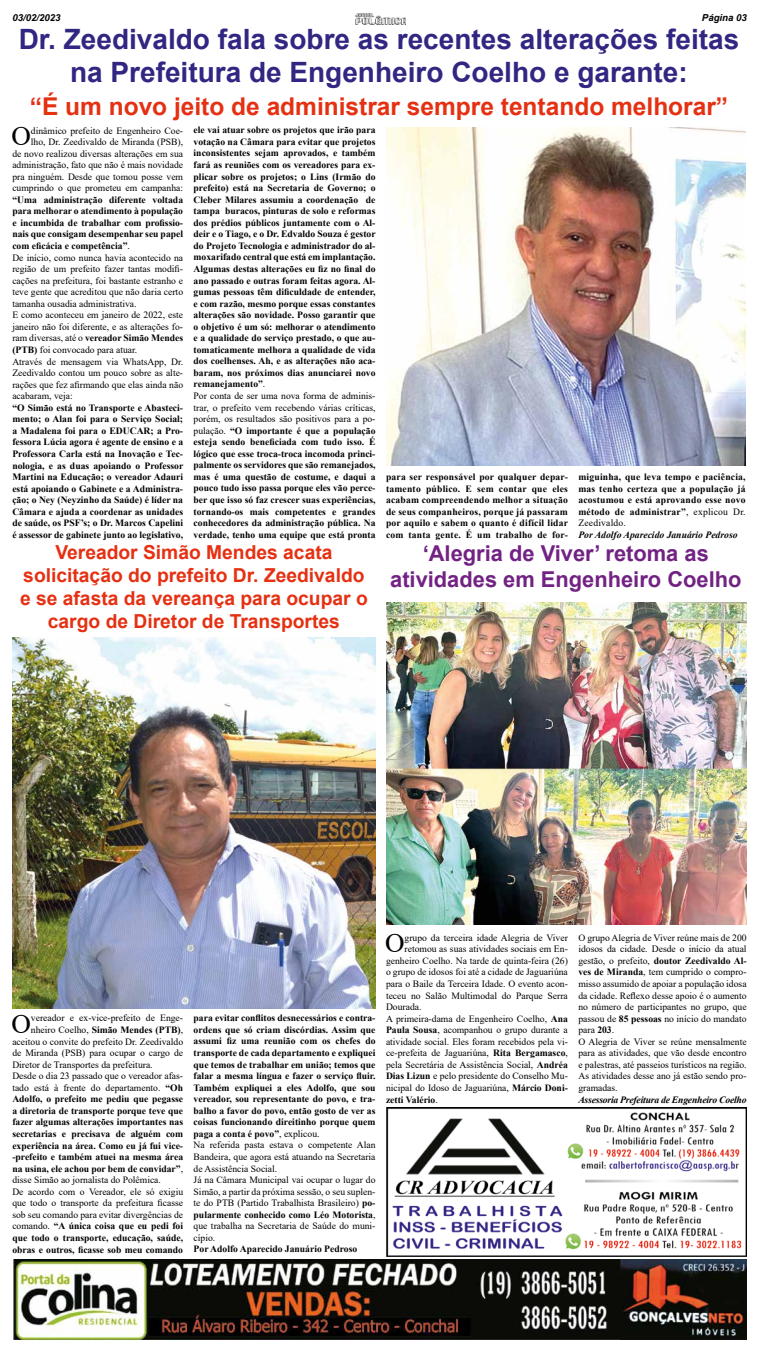
<style>
.page{position:relative;width:759px;height:1352px;background:#fff}
.page>*{position:absolute;margin:0;border:0;box-sizing:border-box;transform-origin:0 0}
.t1{font:700 28px/33.6px "Arial";color:#312783;text-align:center}
.t2{font:27.04px "Times New Roman";color:#000}
.t3{font:700 24.5px "Arial";color:#e53012}
.t4{font:700 21.88px/26.2px "Arial";color:#722283;text-align:center}
.t5{font:700 19.25px/23.1px "Arial";color:#e53012;text-align:center}
.t6{font:700 9.62px/11.5px "Times New Roman";color:#000;text-align:justify}
.t7{font:9.62px/11.5px "Times New Roman";color:#000}
.t8{font:italic 700 9.62px "Times New Roman";letter-spacing:-.02em;color:#000}
.t9{font:italic 700 9.62px "Times New Roman";color:#000}
.t10{font:italic 700 9.62px "Arial";color:#000}
.s1{font-weight:700}
.s2{font-weight:400}
</style>
<div class="page">
<img style="left:356px;top:14px;width:49px;height:10px">
<img style="left:13px;top:1260px;width:734px;height:79px">
<img style="left:386px;top:1107px;width:361px;height:149px">
<img style="left:12px;top:637px;width:363px;height:371px">
<img style="left:386px;top:127px;width:360px;height:339px">
<img style="left:386px;top:602px;width:361px;height:323px">
<p class="t10" style="left:12px;top:11px;width:50px">03/02/2023</p>
<p class="t10" style="left:702px;top:11px;width:46px">Página 03</p>
<h1 class="t1" style="left:19px;top:22px;width:722px">Dr. Zeedivaldo fala sobre as recentes alterações feitas na Prefeitura de Engenheiro Coelho e garante:</h1>
<h3 class="t3" style="left:30px;top:89px;width:700px">“É um novo jeito de administrar sempre tentando melhorar”</h3>
<h2 class="t2" style="left:11px;top:117px;width:21px">O</h2>
<p class="t7" style="left:12px;top:124px;width:172px;text-align:right">dinâmico prefeito de Engenheiro Coe-<br>lho, Dr. Zeedivaldo de Miranda (PSB),<br>de novo realizou diversas alterações em sua administração, fato que não é mais novidade pra ninguém. Desde que tomou posse vem cumprindo o que prometeu em campanha:</p>
<p class="t7" style="left:12px;top:193px;width:172px"><span class="s1">“Uma administração diferente voltada para melhorar o atendimento à população e incumbida de trabalhar com profissio&shy;nais que consigam desempenhar seu papel com eficácia e competência”</span>.<br>De início, como nunca havia acontecido na região de um prefeito fazer tantas modifi&shy;cações na prefeitura, foi bastante estranho e teve gente que acreditou que não daria certo tamanha ousadia administrativa.<br>E como aconteceu em janeiro de 2022, este janeiro não foi diferente, e as alterações fo&shy;ram diversas, até o <span class="s1">vereador Simão Mendes (PTB)</span> foi convocado para atuar.<br>Através de mensagem via WhatsApp, Dr.<br>Zeedivaldo contou um pouco sobre as alte&shy;rações que fez afirmando que elas ainda não acabaram, veja:</p>
<p class="t6" style="left:12px;top:401px;width:172px">“O Simão está no Transporte e Abasteci&shy;mento; o Alan foi para o Serviço Social; a Madalena foi para o EDUCAR; a Pro&shy;fessora Lúcia agora é agente de ensino e a Professora Carla está na Inovação e Tec&shy;nologia, e as duas apoiando o Professor Martini na Educação; o vereador Adauri está apoiando o Gabinete e a Administra&shy;ção; o Ney (Neyzinho da Saúde) é líder na Câmara e ajuda a coordenar as unidades de saúde, os PSF’s; o Dr. Marcos Capelini é assessor de gabinete junto ao legislativo,</p>
<p class="t6" style="left:194px;top:124px;width:184px;text-align:left">ele vai atuar sobre os projetos que irão para votação na Câmara para evitar que projetos inconsistentes sejam aprovados, e também fará as reuniões com os vereadores para ex&shy;plicar sobre os projetos; o Lins (Irmão do prefeito) está na Secretaria de Governo; o Cleber Milares assumiu a coordenação de tampa buracos, pinturas de solo e reformas dos prédios públicos juntamente com o Al&shy;deir e o Tiago, e o Dr. Edvaldo Souza é gestor do Projeto Tecnologia e administrador do al&shy;moxarifado central que está em implantação.<br>Algumas destas alterações eu fiz no final do ano passado e outras foram feitas agora. Al&shy;gumas pessoas têm dificuldade de entender, e com razão, mesmo porque essas constantes alterações são novidade. Posso garantir que o objetivo é um só: melhorar o atendimento e a qualidade do serviço prestado, o que au&shy;tomaticamente melhora a qualidade de vida dos coelhenses. Ah, e as alterações não aca&shy;baram, nos próximos dias anunciarei novo remanejamento”<span class="s2">.<br>Por conta de ser uma nova forma de adminis&shy;trar, o prefeito vem recebendo várias críticas, porém, os resultados são positivos para a po&shy;pulação.</span> “O importante é que a população esteja sendo beneficiada com tudo isso. É lógico que esse troca-troca incomoda princi&shy;palmente os servidores que são remanejados, mas é uma questão de costume, e daqui a pouco tudo isso passa porque eles vão perce&shy;ber que isso só faz crescer suas experiências, tornando-os mais competentes e grandes conhecedores da administração pública. Na verdade, tenho uma equipe que está pronta</p>
<p class="t6" style="left:386px;top:471px;width:184px">para ser responsável por qualquer depar&shy;tamento público. E sem contar que eles acabam compreendendo melhor a situação de seus companheiros, porque já passaram por aquilo e sabem o quanto é difícil lidar com tanta gente. É um trabalho de for-</p>
<p class="t6" style="left:578px;top:471px;width:169px">miguinha, que leva tempo e paciência, mas tenho certeza que a população já acostumou e está aprovando esse novo método de administrar”<span class="s2">, explicou Dr.<br>Zeedivaldo.</span></p>
<p class="t9" style="left:578px;top:528px;width:161px">Por Adolfo Aparecido Januário Pedroso</p>
<h3 class="t5" style="left:20px;top:541px;width:349px">Vereador Simão Mendes acata solicitação do prefeito Dr. Zeedivaldo e se afasta da vereança para ocupar o cargo de Diretor de Transportes</h3>
<h3 class="t4" style="left:390px;top:540px;width:353px">‘Alegria de Viver’ retoma as atividades em Engenheiro Coelho</h3>
<h2 class="t2" style="left:11px;top:1005px;width:21px">O</h2>
<p class="t7" style="left:31px;top:1012px;width:154px">vereador e ex-vice-prefeito de Enge-</p>
<p class="t6" style="left:31px;top:1024px;width:154px"><span class="s2">nheiro Coelho,</span> Simão Mendes (PTB)<span class="s2">,</span></p>
<p class="t7" style="left:12px;top:1035px;width:172px">aceitou o convite do prefeito Dr. Zeedivaldo</p>
<p class="t7" style="left:12px;top:1047px;width:172px">de Miranda (PSB) para ocupar o cargo de</p>
<p class="t7" style="left:12px;top:1058px;width:142px">Diretor de Transportes da prefeitura.</p>
<p class="t7" style="left:12px;top:1070px;width:172px">Desde o dia 23 passado que o vereador afas-</p>
<p class="t7" style="left:12px;top:1081px;width:172px">tado está à frente do departamento. <span class="s1">“Oh</span></p>
<p class="t6" style="left:12px;top:1093px;width:172px">Adolfo, o prefeito me pediu que pegasse</p>
<p class="t6" style="left:12px;top:1104px;width:172px">a diretoria de transporte porque teve que</p>
<p class="t6" style="left:12px;top:1116px;width:172px">fazer algumas alterações importantes nas</p>
<p class="t6" style="left:12px;top:1128px;width:172px">secretarias e precisava de alguém com</p>
<p class="t6" style="left:12px;top:1139px;width:172px">experiência na área. Como eu já fui vice-</p>
<p class="t6" style="left:12px;top:1151px;width:172px">-prefeito e também atuei na mesma área</p>
<p class="t6" style="left:12px;top:1162px;width:172px">na usina, ele achou por bem de convidar”<span class="s2">,</span></p>
<p class="t7" style="left:12px;top:1174px;width:150px">disse Simão ao jornalista do Polêmica.</p>
<p class="t7" style="left:12px;top:1185px;width:172px">De acordo com o Vereador, ele só exigiu</p>
<p class="t7" style="left:12px;top:1197px;width:172px">que todo o transporte da prefeitura ficasse</p>
<p class="t7" style="left:12px;top:1208px;width:172px">sob seu comando para evitar divergências de</p>
<p class="t6" style="left:12px;top:1220px;width:172px"><span class="s2">comando.</span> “A única coisa que eu pedi foi</p>
<p class="t6" style="left:12px;top:1231px;width:172px">que todo o transporte, educação, saúde,</p>
<p class="t6" style="left:12px;top:1243px;width:172px">obras e outros, ficasse sob meu comando</p>
<p class="t6" style="left:194px;top:1012px;width:183px;text-align:left">para evitar conflitos desnecessários e contra&shy;ordens que só criam discórdias. Assim que assumi fiz uma reunião com os chefes do transporte de cada departamento e expliquei que temos de trabalhar em união; temos que falar a mesma língua e fazer o serviço fluir.<br>Também expliquei a eles Adolfo, que sou vereador, sou representante do povo, e tra&shy;balho a favor do povo, então gosto de ver as coisas funcionando direitinho porque quem paga a conta é povo”<span class="s2">, explicou.<br>Na referida pasta estava o competente Alan Bandeira, que agora está atuando na Secretaria de Assistência Social.<br>Já na Câmara Municipal vai ocupar o lugar do Simão, a partir da próxima sessão, o seu suplen&shy;te do PTB (Partido Trabalhista Brasileiro)</span> po&shy;pularmente conhecido como Léo Motorista<span class="s2">, que trabalha na Secretaria de Saúde do muni&shy;cípio.</span></p>
<p class="t6" style="left:194px;top:1243px;width:165px">Por Adolfo Aparecido Januário Pedroso</p>
<h2 class="t2" style="left:385px;top:924px;width:21px">O</h2>
<p class="t7" style="left:405px;top:931px;width:165px">grupo da terceira idade Alegria de Viver</p>
<p class="t7" style="left:405px;top:943px;width:165px">retomou as suas atividades sociais em En-</p>
<p class="t7" style="left:386px;top:954px;width:183px">genheiro Coelho. Na tarde de quinta-feira (26)</p>
<p class="t7" style="left:386px;top:966px;width:183px">o grupo de idosos foi até a cidade de Jaguariúna</p>
<p class="t7" style="left:386px;top:978px;width:183px">para o Baile da Terceira Idade. O evento acon-</p>
<p class="t7" style="left:386px;top:989px;width:183px">teceu no Salão Multimodal do Parque Serra</p>
<p class="t7" style="left:386px;top:1001px;width:37px">Dourada.</p>
<p class="t7" style="left:386px;top:1012px;width:183px">A primeira-dama de Engenheiro Coelho, <span class="s1">Ana</span></p>
<p class="t7" style="left:386px;top:1024px;width:183px"><span class="s1">Paula Sousa</span>, acompanhou o grupo durante a</p>
<p class="t7" style="left:386px;top:1035px;width:183px">atividade social. Eles foram recebidos pela vi-</p>
<p class="t7" style="left:386px;top:1047px;width:183px">ce-prefeita de Jaguariúna, <span class="s1">Rita Bergamasco</span>,</p>
<p class="t7" style="left:386px;top:1058px;width:183px">pela Secretária de Assistência Social, <span class="s1">Andréa</span></p>
<p class="t7" style="left:386px;top:1070px;width:183px"><span class="s1">Dias Lizun</span> e pelo presidente do Conselho Mu-</p>
<p class="t7" style="left:386px;top:1081px;width:183px">nicipal do Idoso de Jaguariúna, <span class="s1">Márcio Doni-</span></p>
<p class="t6" style="left:386px;top:1093px;width:53px">zetti Valério<span class="s2">.</span></p>
<p class="t7" style="left:578px;top:931px;width:170px">O grupo Alegria de Viver reúne mais de 200 idosos da cidade. Desde o início da atual gestão, o prefeito, <span class="s1">doutor Zeedivaldo Al&shy;ves de Miranda</span>, tem cumprido o compro&shy;misso assumido de apoiar a população idosa da cidade. Reflexo desse apoio é o aumento no número de participantes no grupo, que passou de <span class="s1">85 pessoas</span> no início do mandato para <span class="s1">203</span>.<br>O Alegria de Viver se reúne mensalmente para as atividades, que vão desde encontro e palestras, até passeios turísticos na região.<br>As atividades desse ano já estão sendo pro&shy;gramadas.</p>
<p class="t8" style="left:578px;top:1092px;width:170px">Assessoria Prefeitura de Engenheiro Coelho</p>
</div>
